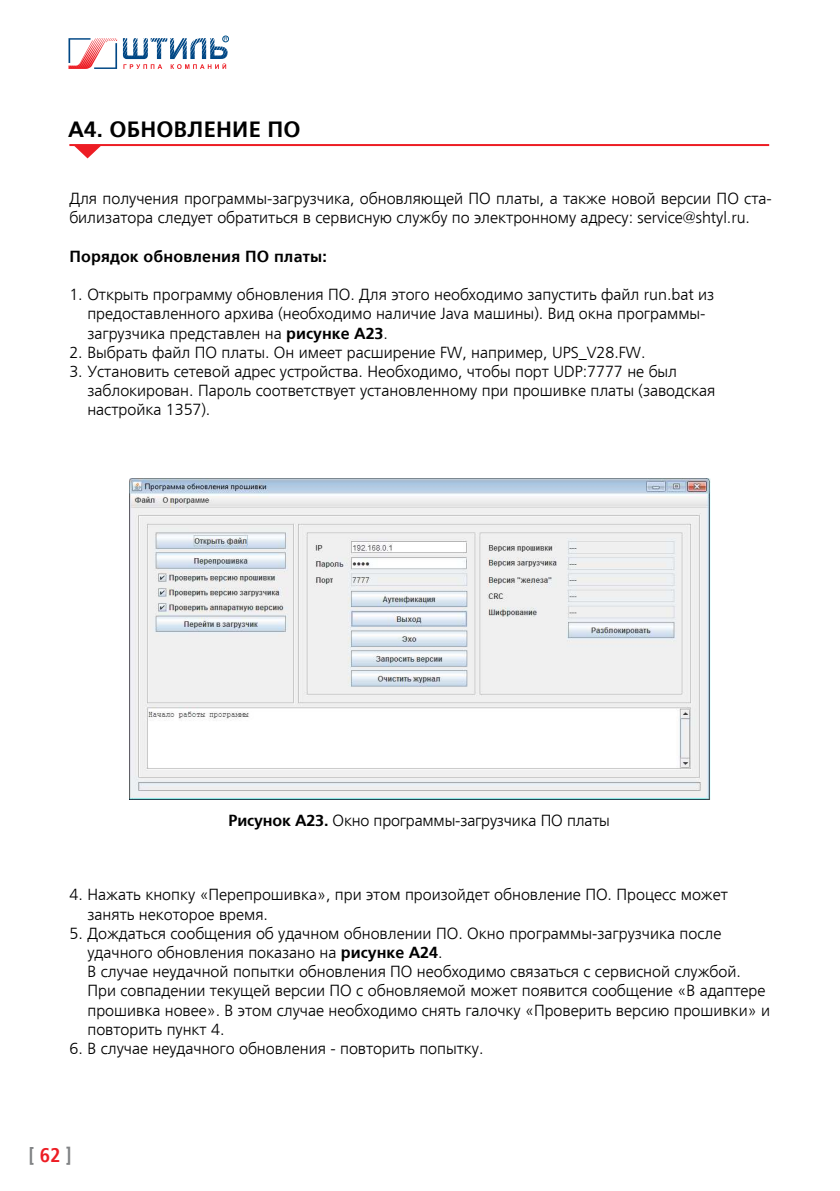
<style>
.page{position:relative;width:840px;height:1191px;background:#fff}
.page>*{position:absolute;margin:0;border:0;box-sizing:border-box;transform-origin:0 0}
.t1{font:700 22px "Frutiger LTCYR";letter-spacing:.01em;color:#000}
.t2{font:700 condensed 20px "Frutiger LTCYR";color:#808284}
.t3{font:300 16px/19.2px "Frutiger LTCYR";color:#000}
.t4{font:700 16px "Frutiger LTCYR";letter-spacing:.01em;color:#000}
.s1{font-weight:700}
.s2{color:#ed1d24}
</style>
<div class="page">
<div style="left:222px;top:36px;width:7px;height:6px;border:1px solid #005088;border-radius:50%"></div>
<svg style="left:123px;top:37px;width:104px;height:32px"></svg>
<svg style="left:68px;top:38px;width:49px;height:31px"></svg>
<hr style="left:69px;top:144px;width:699px;height:2px;background:#ed1d24">
<svg style="left:73px;top:146px;width:29px;height:12px"></svg>
<img style="left:129px;top:478px;width:581px;height:322px">
<h1 class="t1" style="left:68px;top:117px;width:234px">А4. ОБНОВЛЕНИЕ ПО</h1>
<p class="t3" style="left:69px;top:189px;width:703px">Для получения программы-загрузчика, обновляющей ПО платы, а также новой версии ПО ста&shy;билизатора следует обратиться в сервисную службу по электронному адресу: service@shtyl.ru.</p>
<p class="t4" style="left:69px;top:247px;width:259px">Порядок обновления ПО платы:</p>
<p class="t3" style="left:87px;top:285px;width:628px;text-indent:-18px">1. Открыть программу обновления ПО. Для этого необходимо запустить файл run.bat из предоставленного архива (необходимо наличие Java машины). Вид окна программы&shy;загрузчика представлен на <span class="s1">рисунке А23</span>.</p>
<p class="t3" style="left:69px;top:343px;width:577px">2. Выбрать файл ПО платы. Он имеет расширение FW, например, UPS_V28.FW.</p>
<p class="t3" style="left:87px;top:362px;width:629px;text-indent:-18px">3. Установить сетевой адрес устройства. Необходимо, чтобы порт UDP:7777 не был заблокирован. Пароль соответствует установленному при прошивке платы (заводская настройка 1357).</p>
<p class="t3" style="left:228px;top:811px;width:382px"><span class="s1">Рисунок А23.</span> Окно программы-загрузчика ПО платы</p>
<p class="t3" style="left:87px;top:885px;width:641px;text-indent:-18px">4. Нажать кнопку «Перепрошивка», при этом произойдет обновление ПО. Процесс может занять некоторое время.</p>
<p class="t3" style="left:87px;top:924px;width:683px;text-indent:-18px">5. Дождаться сообщения об удачном обновлении ПО. Окно программы-загрузчика после удачного обновления показано на <span class="s1">рисунке А24</span>.<br>В случае неудачной попытки обновления ПО необходимо связаться с сервисной службой.<br>При совпадении текущей версии ПО с обновляемой может появится сообщение «В адаптере прошивка новее». В этом случае необходимо снять галочку «Проверить версию прошивки» и повторить пункт 4.</p>
<p class="t3" style="left:69px;top:1039px;width:415px">6. В случае неудачного обновления - повторить попытку.</p>
<p class="t2" style="left:29px;top:1144px;width:45px">[ <span class="s2">62</span> ]</p>
</div>
